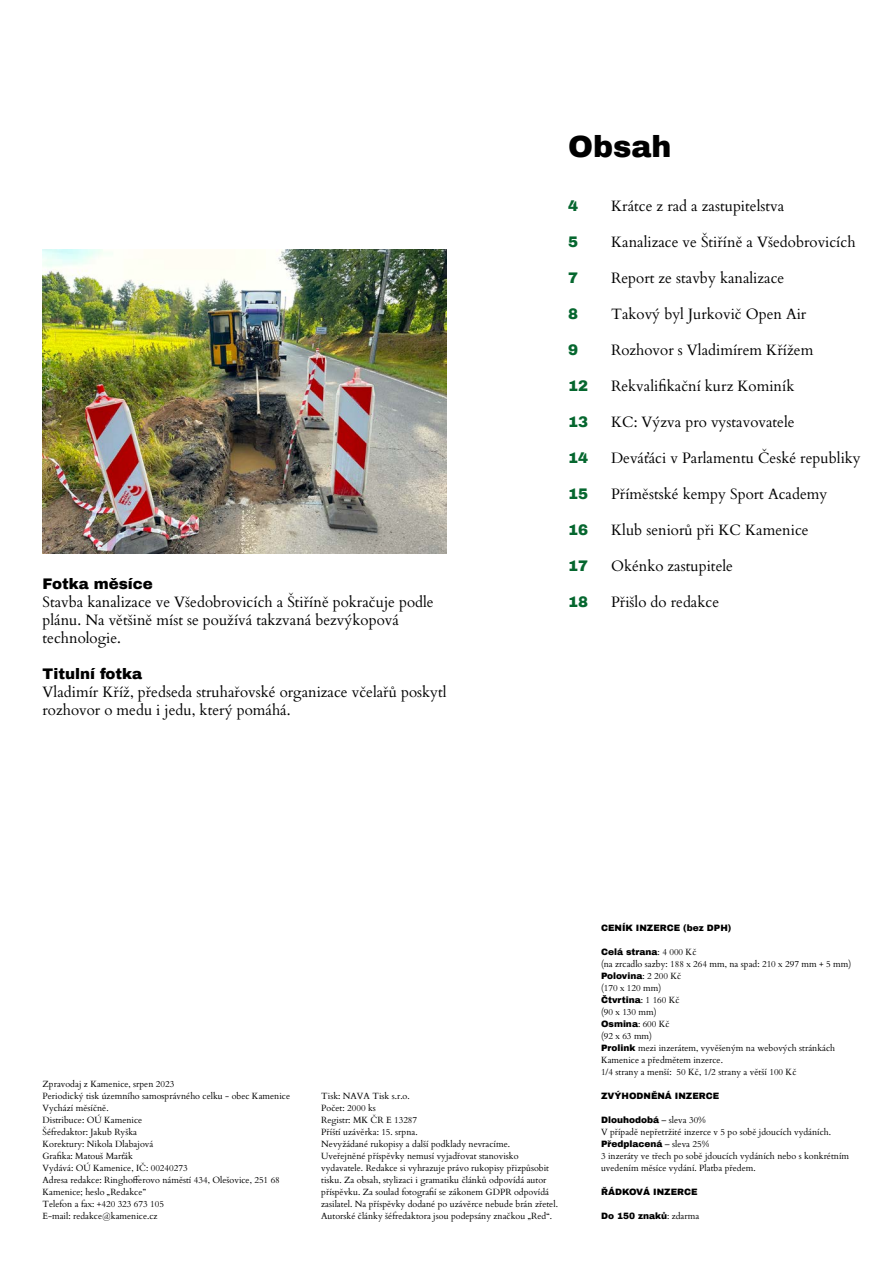
<style>
.page{position:relative;width:893px;height:1263px;background:#fff}
.page>*{position:absolute;margin:0;border:0;box-sizing:border-box;transform-origin:0 0}
.t1{font:900 30px "Archivo";color:#000}
.t2{font:15px/18px "Cardo";color:#000}
.t3{font:900 15px "Archivo";color:#000}
.t4{font:900 15px "Archivo";color:#06672f}
.t5{font:9px/12px "Cardo";color:#000}
.t6{font:900 9px "Archivo";color:#000}
.s1{font-family:"Cardo";font-weight:400}
.s2{font-family:"Archivo";font-weight:900}
</style>
<div class="page">
<img style="left:43px;top:250px;width:404px;height:303px">
<h2 class="t3" style="left:43px;top:575px;width:112px">Fotka měsíce</h2>
<h2 class="t2" style="left:43px;top:592px;width:393px">Stavba kanalizace ve Všedobrovicích a Štiříně pokračuje podle plánu. Na většině míst se používá takzvaná bezvýkopová technologie.</h2>
<h2 class="t3" style="left:43px;top:665px;width:101px">Titulní fotka</h2>
<h2 class="t2" style="left:43px;top:682px;width:406px">Vladimír Kříž, předseda struhařovské organizace včelařů poskytl rozhovor o medu i jedu, který pomáhá.</h2>
<h1 class="t1" style="left:568px;top:128px;width:105px">Obsah</h1>
<h2 class="t4" style="left:568px;top:197px;width:12px">4</h2>
<h2 class="t4" style="left:568px;top:233px;width:12px">5</h2>
<h2 class="t4" style="left:568px;top:269px;width:12px">7</h2>
<h2 class="t4" style="left:568px;top:305px;width:12px">8</h2>
<h2 class="t4" style="left:568px;top:341px;width:12px">9</h2>
<h2 class="t4" style="left:568px;top:377px;width:22px">12</h2>
<h2 class="t4" style="left:568px;top:413px;width:22px">13</h2>
<h2 class="t4" style="left:568px;top:449px;width:22px">14</h2>
<h2 class="t4" style="left:568px;top:485px;width:22px">15</h2>
<h2 class="t4" style="left:568px;top:521px;width:22px">16</h2>
<h2 class="t4" style="left:568px;top:557px;width:22px">17</h2>
<h2 class="t4" style="left:568px;top:593px;width:22px">18</h2>
<h2 class="t2" style="left:611px;top:196px;width:175px">Krátce z rad a zastupitelstva</h2>
<h2 class="t2" style="left:611px;top:232px;width:246px">Kanalizace ve Štiříně a Všedobrovicích</h2>
<h2 class="t2" style="left:611px;top:268px;width:175px">Report ze stavby kanalizace</h2>
<h2 class="t2" style="left:611px;top:304px;width:197px">Takový byl Jurkovič Open Air</h2>
<h2 class="t2" style="left:611px;top:340px;width:204px">Rozhovor s Vladimírem Křížem</h2>
<h2 class="t2" style="left:611px;top:376px;width:185px">Rekvalifikační kurz Kominík</h2>
<h2 class="t2" style="left:611px;top:412px;width:185px">KC: Výzva pro vystavovatele</h2>
<h2 class="t2" style="left:611px;top:448px;width:251px">Deváťáci v Parlamentu České republiky</h2>
<h2 class="t2" style="left:611px;top:484px;width:218px">Příměstské kempy Sport Academy</h2>
<h2 class="t2" style="left:611px;top:520px;width:199px">Klub seniorů při KC Kamenice</h2>
<h2 class="t2" style="left:611px;top:556px;width:124px">Okénko zastupitele</h2>
<h2 class="t2" style="left:611px;top:592px;width:110px">Přišlo do redakce</h2>
<p class="t5" style="left:43px;top:1078px;width:249px">Zpravodaj z Kamenice, srpen 2023<br>Periodický tisk územního samosprávného celku - obec Kamenice Vychází měsíčně.<br>Distribuce: OÚ Kamenice<br>Šéfredaktor: Jakub Ryška<br>Korektury: Nikola Dlabajová<br>Grafika: Matouš Marťák<br>Vydává: OÚ Kamenice, IČ: 00240273<br>Adresa redakce: Ringhofferovo náměstí 434, Olešovice, 251 68<br>Kamenice; heslo „Redakce”<br>Telefon a fax: +420 323 673 105<br>E-mail: redakce@kamenice.cz</p>
<p class="t5" style="left:321px;top:1089px;width:238px">Tisk: NAVA Tisk s.r.o.<br>Počet: 2000 ks<br>Registr: MK ČR E 13287<br>Příští uzávěrka: 15. srpna.<br>Nevyžádané rukopisy a další podklady nevracíme.<br>Uveřejněné příspěvky nemusí vyjadřovat stanovisko vydavatele. Redakce si vyhrazuje právo rukopisy přizpůsobit tisku. Za obsah, stylizaci i gramatiku článků odpovídá autor příspěvku. Za soulad fotografií se zákonem GDPR odpovídá zasilatel. Na příspěvky dodané po uzávěrce nebude brán zřetel.<br>Autorské články šéfredaktora jsou podepsány značkou „Red“.</p>
<p class="t6" style="left:601px;top:922px;width:132px">CENÍK INZERCE (bez DPH)</p>
<p class="t6" style="left:601px;top:946px;width:97px">Celá strana<span class="s1">: 4 000 Kč</span></p>
<p class="t5" style="left:601px;top:957px;width:252px">(na zrcadlo sazby: 188 x 264 mm, na spad: 210 x 297 mm + 5 mm)</p>
<p class="t6" style="left:601px;top:970px;width:82px">Polovina<span class="s1">: 2 200 Kč</span></p>
<p class="t5" style="left:601px;top:981px;width:62px">(170 x 120 mm)</p>
<p class="t6" style="left:601px;top:994px;width:80px">Čtvrtina<span class="s1">: 1 160 Kč</span></p>
<p class="t5" style="left:601px;top:1005px;width:57px">(90 x 130 mm)</p>
<p class="t6" style="left:601px;top:1018px;width:70px">Osmina<span class="s1">: 600 Kč</span></p>
<p class="t5" style="left:601px;top:1029px;width:236px">(92 x 63 mm)<br><span class="s2">Prolink</span> mezi inzerátem, vyvěšeným na webových stránkách Kamenice a předmětem inzerce.<br>1/4 strany a menší: 50 Kč, 1/2 strany a větší 100 Kč</p>
<p class="t6" style="left:601px;top:1090px;width:120px">ZVÝHODNĚNÁ INZERCE</p>
<p class="t6" style="left:601px;top:1114px;width:106px">Dlouhodobá <span class="s1">– sleva 30%</span></p>
<p class="t5" style="left:601px;top:1125px;width:232px">V případě nepřetržité inzerce v 5 po sobě jdoucích vydáních.</p>
<p class="t6" style="left:601px;top:1138px;width:110px">Předplacená <span class="s1">– sleva 25%</span></p>
<p class="t5" style="left:601px;top:1149px;width:250px">3 inzeráty ve třech po sobě jdoucích vydáních nebo s konkrétním uvedením měsíce vydání. Platba předem.</p>
<p class="t6" style="left:601px;top:1186px;width:98px">ŘÁDKOVÁ INZERCE</p>
<p class="t6" style="left:601px;top:1210px;width:100px">Do 150 znaků<span class="s1">: zdarma</span></p>
</div>
